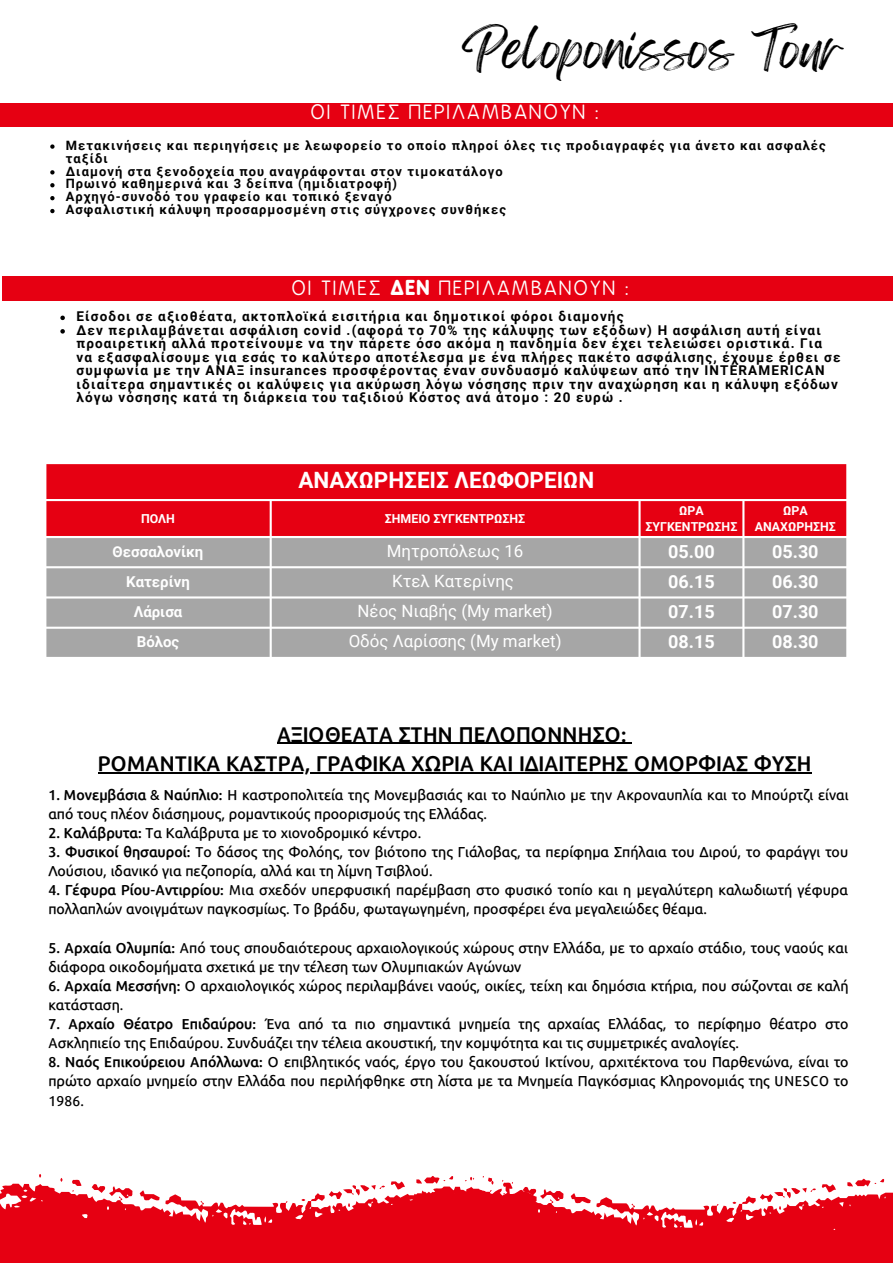
<style>
.page{position:relative;width:893px;height:1264px;background:#fff}
.page>*{position:absolute;margin:0;border:0;box-sizing:border-box;transform-origin:0 0}
.t1{font:45px "Feeling Passionate";color:#000}
.t2{font:700 22.5px "Roboto";color:#fff}
.t3{font:600 21px "Repo";color:#000}
.t4{font:19.5px "B Preplay";letter-spacing:.085em;color:#fff}
.t5{font:700 18px "Roboto";color:#fff}
.t6{font:16.95px "Roboto";color:#fff}
.t7{font:700 15px "Roboto";color:#fff}
.t8{font:500 14.25px/19px "Repo";color:#000}
.t9{font:700 13.5px/13.5px "Roboto";letter-spacing:.085em;color:#000}
.t10{font:700 12.9px/12.9px "Roboto";letter-spacing:.085em;color:#000}
.t11{font:700 12.3px/16.5px "Roboto";color:#fff;text-align:center}
.s1{font-weight:700}
.s2{font-weight:600}
</style>
<div class="page">
<div style="left:46px;top:464px;width:800px;height:72px;background:#e60012"></div>
<svg style="left:46px;top:538px;width:800px;height:119px;background:#ababab"></svg>
<hr style="left:277px;top:743px;width:349px;height:1px;background:#000">
<hr style="left:98px;top:772px;width:713px;height:1px;background:#000">
<div style="left:0;top:103px;width:892px;height:24px;background:#e60012"></div>
<svg style="left:50px;top:144px;width:5px;height:5px"></svg>
<svg style="left:50px;top:170px;width:5px;height:4px"></svg>
<svg style="left:50px;top:183px;width:5px;height:4px"></svg>
<svg style="left:50px;top:196px;width:5px;height:4px"></svg>
<svg style="left:50px;top:209px;width:5px;height:4px"></svg>
<div style="left:2px;top:276px;width:890px;height:25px;background:#e60012"></div>
<svg style="left:60px;top:315px;width:5px;height:5px"></svg>
<svg style="left:60px;top:329px;width:5px;height:4px"></svg>
<svg style="left:0;top:1174px;width:892px;height:88px"></svg>
<p class="t1" style="left:462px;top:13px;width:382px">Peloponissos Tour</p>
<p class="t4" style="left:311px;top:101px;width:290px">ΟΙ ΤΙΜΕΣ ΠΕΡΙΛΑΜΒΑΝΟΥΝ :</p>
<p class="t10" style="left:66px;top:139px;width:761px">Μετακινήσεις και περιηγήσεις με λεωφορείο το οποίο πληροί όλες τις προδιαγραφές για άνετο και ασφαλές ταξίδι</p>
<p class="t10" style="left:66px;top:165px;width:438px">Διαμονή στα ξενοδοχεία που αναγράφονται στον τιμοκατάλογο</p>
<p class="t10" style="left:66px;top:178px;width:333px">Πρωινό καθημερινά και 3 δείπνα (ημιδιατροφή)</p>
<p class="t10" style="left:66px;top:190px;width:327px">Αρχηγό-συνοδό του γραφείο και τοπικό ξεναγό</p>
<p class="t10" style="left:66px;top:203px;width:442px">Ασφαλιστική κάλυψη προσαρμοσμένη στις σύγχρονες συνθήκες</p>
<p class="t4" style="left:292px;top:277px;width:339px">ΟΙ ΤΙΜΕΣ <span class="s1">ΔΕΝ</span> ΠΕΡΙΛΑΜΒΑΝΟΥΝ :</p>
<p class="t9" style="left:77px;top:310px;width:548px">Είσοδοι σε αξιοθέατα, ακτοπλοϊκά εισιτήρια και δημοτικοί φόροι διαμονής</p>
<p class="t9" style="left:77px;top:323px;width:765px">Δεν περιλαμβάνεται ασφάλιση covid .(αφορά το 70% της κάλυψης των εξόδων) Η ασφάλιση αυτή είναι προαιρετική αλλά προτείνουμε να την πάρετε όσο ακόμα η πανδημία δεν έχει τελειώσει οριστικά. Για να εξασφαλίσουμε για εσάς το καλύτερο αποτέλεσμα με ένα πλήρες πακέτο ασφάλισης, έχουμε έρθει σε συμφωνία με την ΑΝΑΞ insurances προσφέροντας έναν συνδυασμό καλύψεων από την INTERAMERICAN ιδιαίτερα σημαντικές οι καλύψεις για ακύρωση λόγω νόσησης πριν την αναχώρηση και η κάλυψη εξόδων λόγω νόσησης κατά τη διάρκεια του ταξιδιού Κόστος ανά άτομο : 20 ευρώ .</p>
<p class="t2" style="left:298px;top:467px;width:297px">ΑΝΑΧΩΡΗΣΕΙΣ ΛΕΩΦΟΡΕΙΩΝ</p>
<p class="t11" style="left:141px;top:510px;width:36px">ΠΟΛΗ</p>
<p class="t11" style="left:385px;top:510px;width:142px">ΣΗΜΕΙΟ ΣΥΓΚΕΝΤΡΩΣΗΣ</p>
<p class="t11" style="left:645px;top:502px;width:93px">ΩΡΑ<br>ΣΥΓΚΕΝΤΡΩΣΗΣ</p>
<p class="t11" style="left:754px;top:502px;width:82px">ΩΡΑ<br>ΑΝΑΧΩΡΗΣΗΣ</p>
<p class="t7" style="left:113px;top:542px;width:92px">Θεσσαλονίκη</p>
<p class="t6" style="left:387px;top:541px;width:138px">Μητροπόλεως 16</p>
<p class="t5" style="left:668px;top:541px;width:48px">05.00</p>
<p class="t5" style="left:772px;top:541px;width:48px">05.30</p>
<p class="t7" style="left:126px;top:573px;width:65px">Κατερίνη</p>
<p class="t6" style="left:392px;top:571px;width:123px">Κτελ Κατερίνης</p>
<p class="t5" style="left:668px;top:571px;width:48px">06.15</p>
<p class="t5" style="left:772px;top:571px;width:48px">06.30</p>
<p class="t7" style="left:134px;top:603px;width:50px">Λάρισα</p>
<p class="t6" style="left:357px;top:601px;width:197px">Νέος Νιαβής (My market)</p>
<p class="t5" style="left:668px;top:601px;width:48px">07.15</p>
<p class="t5" style="left:772px;top:601px;width:48px">07.30</p>
<p class="t7" style="left:137px;top:633px;width:44px">Βόλος</p>
<p class="t6" style="left:348px;top:631px;width:214px">Οδός Λαρίσσης (My market)</p>
<p class="t5" style="left:668px;top:631px;width:48px">08.15</p>
<p class="t5" style="left:772px;top:631px;width:48px">08.30</p>
<p class="t3" style="left:277px;top:721px;width:351px">AΞΙΟΘΕΑΤΑ ΣΤΗΝ ΠΕΛΟΠΟΝΝΗΣΟ:</p>
<p class="t3" style="left:98px;top:750px;width:715px">ΡΟΜΑΝΤΙΚΑ ΚΑΣΤΡΑ, ΓΡΑΦΙΚΑ ΧΩΡΙΑ ΚΑΙ ΙΔΙΑΙΤΕΡΗΣ ΟΜΟΡΦΙΑΣ ΦΥΣΗ</p>
<p class="t8" style="left:48px;top:784px;width:801px"><span class="s2">1. Μονεμβάσια &amp; Ναύπλιο:</span> Η καστροπολιτεία της Μονεμβασιάς και το Ναύπλιο με την Ακροναυπλία και το Μπούρτζι είναι από τους πλέον διάσημους, ρομαντικούς προορισμούς της Ελλάδας.</p>
<p class="t8" style="left:48px;top:822px;width:374px"><span class="s2">2. Καλάβρυτα:</span> Τα Καλάβρυτα με το χιονοδρομικό κέντρο.</p>
<p class="t8" style="left:48px;top:842px;width:801px"><span class="s2">3. Φυσικοί θησαυροί:</span> Το δάσος της Φολόης, τον βιότοπο της Γιάλοβας, τα περίφημα Σπήλαια του Διρού, το φαράγγι του<br>Λούσιου, ιδανικό για πεζοπορία, αλλά και τη λίμνη Τσιβλού.</p>
<p class="t8" style="left:48px;top:880px;width:801px"><span class="s2">4. Γέφυρα Ρίου-Αντιρρίου:</span> Mια σχεδόν υπερφυσική παρέμβαση στο φυσικό τοπίο και η μεγαλύτερη καλωδιωτή γέφυρα πολλαπλών ανοιγμάτων παγκοσμίως. Το βράδυ, φωταγωγημένη, προσφέρει ένα μεγαλειώδες θέαμα.</p>
<p class="t8" style="left:48px;top:937px;width:801px"><span class="s2">5. Αρχαία Ολυμπία:</span> Από τους σπουδαιότερους αρχαιολογικούς χώρους στην Ελλάδα, με το αρχαίο στάδιο, τους ναούς και διάφορα οικοδομήματα σχετικά με την τέλεση των Ολυμπιακών Αγώνων</p>
<p class="t8" style="left:48px;top:975px;width:801px"><span class="s2">6. Αρχαία Μεσσήνη:</span> Ο αρχαιολογικός χώρος περιλαμβάνει ναούς, οικίες, τείχη και δημόσια κτήρια, που σώζονται σε καλή κατάσταση.</p>
<p class="t8" style="left:48px;top:1014px;width:801px"><span class="s2">7. Αρχαίο Θέατρο Επιδαύρου:</span> Ένα από τα πιο σημαντικά μνημεία της αρχαίας Ελλάδας, το περίφημο θέατρο στο<br>Ασκληπιείο της Επιδαύρου. Συνδυάζει την τέλεια ακουστική, την κομψότητα και τις συμμετρικές αναλογίες.</p>
<p class="t8" style="left:48px;top:1052px;width:801px;text-align:justify"><span class="s2">8. Ναός Επικούρειου Απόλλωνα:</span> Ο επιβλητικός ναός, έργο του ξακουστού Ικτίνου, αρχιτέκτονα του Παρθενώνα, είναι το πρώτο αρχαίο μνημείο στην Ελλάδα που περιλήφθηκε στη λίστα με τα Μνημεία Παγκόσμιας Κληρονομιάς της UNESCO το 1986.</p>
</div>
